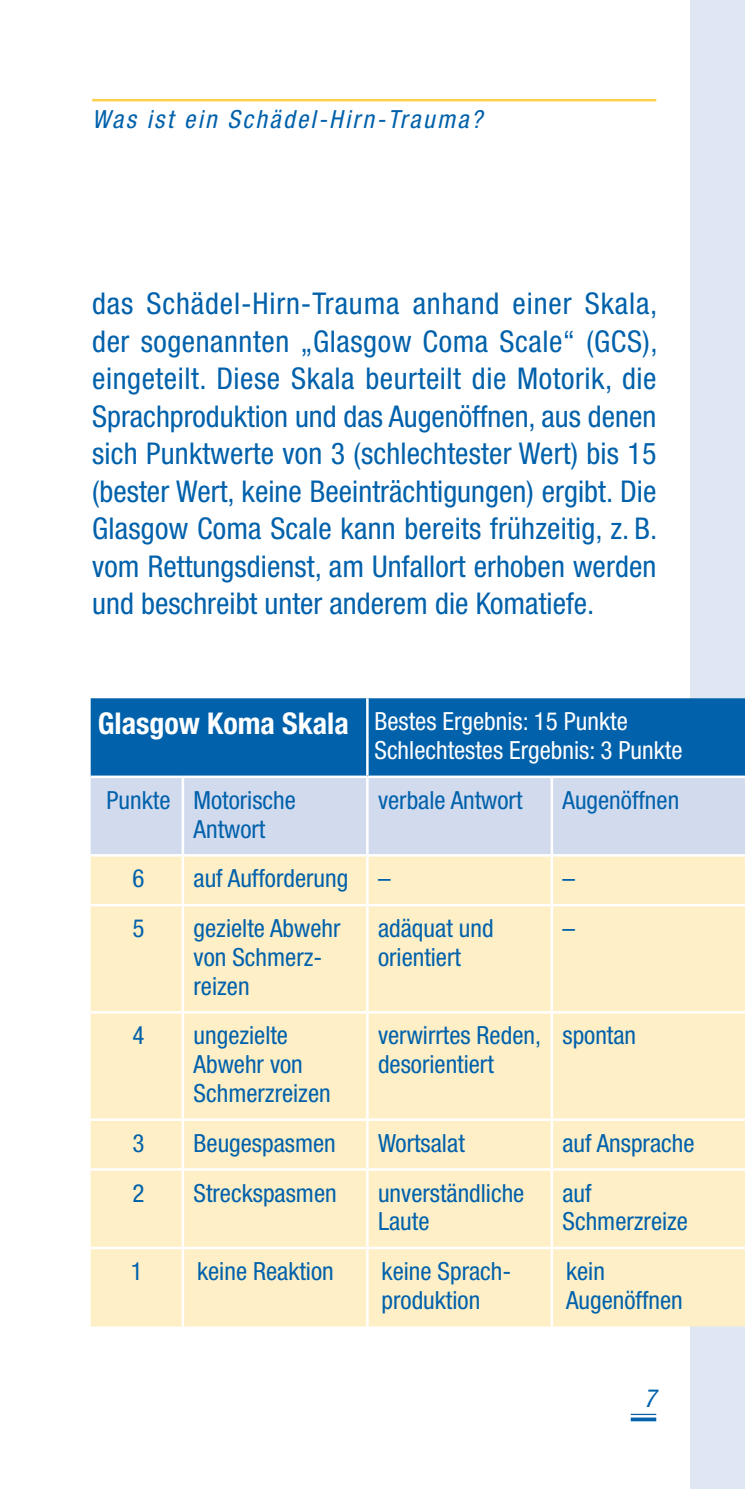
<style>
.page{position:relative;width:745px;height:1489px;background:#fff}
.page>*{position:absolute;margin:0;border:0;box-sizing:border-box;transform-origin:0 0}
.t1{font:condensed 30px/37.5px "Helvetica Neue LT Pro";color:#0161ab;text-align:justify}
.t2{font:condensed 25px/28.8px "Helvetica Neue LT Pro";color:#0161ab}
.t3{font:condensed 25px/28.8px "Helvetica Neue LT Pro";color:#fff}
.t4{font:italic condensed 25px "Helvetica Neue LT Pro";letter-spacing:.095em;color:#0161ab}
.s1{font-weight:700;font-size:30px}
</style>
<div class="page">
<div style="left:689px;top:0;width:55px;height:1488px;background:#e0e7f4"></div>
<hr style="left:92px;top:99px;width:564px;height:2px;background:#ffcf49">
<svg style="left:630px;top:1413px;width:25px;height:1px"></svg>
<svg style="left:630px;top:1417px;width:25px;height:4px"></svg>
<div style="left:91px;top:698px;width:653px;height:77px;background:#0161ab"></div>
<div style="left:91px;top:778px;width:653px;height:76px;background:#d2dbee"></div>
<div style="left:91px;top:856px;width:653px;height:470px;background:#feefc7"></div>
<hr style="left:366px;top:698px;width:2px;height:77px;background:#fff">
<hr style="left:181px;top:778px;width:3px;height:76px;background:#fff">
<hr style="left:366px;top:778px;width:2px;height:76px;background:#fff">
<hr style="left:551px;top:775px;width:193px;height:3px;background:#fff">
<hr style="left:550px;top:778px;width:2px;height:76px;background:#fff">
<hr style="left:181px;top:856px;width:3px;height:47px;background:#fff">
<hr style="left:366px;top:856px;width:2px;height:47px;background:#fff">
<hr style="left:551px;top:854px;width:193px;height:2px;background:#fff">
<hr style="left:550px;top:856px;width:2px;height:47px;background:#fff">
<hr style="left:91px;top:903px;width:92px;height:3px;background:#fff">
<hr style="left:183px;top:903px;width:184px;height:3px;background:#fff">
<hr style="left:181px;top:906px;width:3px;height:105px;background:#fff">
<hr style="left:367px;top:903px;width:184px;height:3px;background:#fff">
<hr style="left:366px;top:906px;width:2px;height:105px;background:#fff">
<hr style="left:551px;top:903px;width:193px;height:3px;background:#fff">
<hr style="left:550px;top:906px;width:2px;height:105px;background:#fff">
<hr style="left:91px;top:1011px;width:92px;height:2px;background:#fff">
<hr style="left:183px;top:1011px;width:184px;height:2px;background:#fff">
<hr style="left:181px;top:1013px;width:3px;height:105px;background:#fff">
<hr style="left:367px;top:1011px;width:184px;height:2px;background:#fff">
<hr style="left:366px;top:1013px;width:2px;height:105px;background:#fff">
<hr style="left:551px;top:1011px;width:193px;height:2px;background:#fff">
<hr style="left:550px;top:1013px;width:2px;height:105px;background:#fff">
<hr style="left:91px;top:1118px;width:92px;height:2px;background:#fff">
<hr style="left:183px;top:1118px;width:184px;height:2px;background:#fff">
<hr style="left:181px;top:1120px;width:3px;height:48px;background:#fff">
<hr style="left:367px;top:1118px;width:184px;height:2px;background:#fff">
<hr style="left:366px;top:1120px;width:2px;height:48px;background:#fff">
<hr style="left:551px;top:1118px;width:193px;height:2px;background:#fff">
<hr style="left:550px;top:1120px;width:2px;height:48px;background:#fff">
<hr style="left:91px;top:1168px;width:92px;height:2px;background:#fff">
<hr style="left:183px;top:1168px;width:184px;height:2px;background:#fff">
<hr style="left:181px;top:1170px;width:3px;height:76px;background:#fff">
<hr style="left:367px;top:1168px;width:184px;height:2px;background:#fff">
<hr style="left:366px;top:1170px;width:2px;height:76px;background:#fff">
<hr style="left:551px;top:1168px;width:193px;height:2px;background:#fff">
<hr style="left:550px;top:1170px;width:2px;height:76px;background:#fff">
<hr style="left:91px;top:1246px;width:92px;height:3px;background:#fff">
<hr style="left:183px;top:1246px;width:184px;height:3px;background:#fff">
<hr style="left:181px;top:1249px;width:3px;height:77px;background:#fff">
<hr style="left:367px;top:1246px;width:184px;height:3px;background:#fff">
<hr style="left:366px;top:1249px;width:2px;height:77px;background:#fff">
<hr style="left:551px;top:1246px;width:193px;height:3px;background:#fff">
<hr style="left:550px;top:1249px;width:2px;height:77px;background:#fff">
<p class="t4" style="left:92px;top:104px;width:391px">Was ist ein Schädel-Hirn-Trauma?</p>
<p class="t1" style="left:92px;top:284px;width:566px">das Schädel-Hirn-Trauma anhand einer Skala, der sogenannten „Glasgow Coma Scale“ (GCS), eingeteilt. Diese Skala beurteilt die Motorik, die Sprachproduktion und das Augenöffnen, aus denen sich Punktwerte von 3 (schlechtester Wert) bis 15 (bester Wert, keine Beeinträchtigungen) ergibt. Die Glasgow Coma Scale kann bereits frühzeitig, z. B. vom Rettungsdienst, am Unfallort erhoben werden und beschreibt unter anderem die Komatiefe.</p>
<p class="t3" style="left:374px;top:707px;width:309px;text-indent:-276px"><span class="s1">Glasgow Koma Skala</span> Bestes Ergebnis: 15 Punkte<br>Schlechtestes Ergebnis: 3 Punkte</p>
<p class="t2" style="left:193px;top:785px;width:104px;text-indent:-87px">Punkte Motorische<br>Antwort</p>
<p class="t2" style="left:378px;top:785px;width:146px">verbale Antwort</p>
<p class="t2" style="left:562px;top:785px;width:118px">Augenöffnen</p>
<p class="t2" style="left:132px;top:864px;width:13px">6</p>
<p class="t2" style="left:193px;top:864px;width:198px">auf Aufforderung –</p>
<p class="t2" style="left:562px;top:864px;width:14px">–</p>
<p class="t2" style="left:132px;top:913px;width:13px">5</p>
<p class="t2" style="left:193px;top:913px;width:148px">gezielte Abwehr von Schmerz&shy;reizen</p>
<p class="t2" style="left:378px;top:913px;width:117px">adäquat und orientiert</p>
<p class="t2" style="left:562px;top:913px;width:14px">–</p>
<p class="t2" style="left:132px;top:1021px;width:13px">4</p>
<p class="t2" style="left:193px;top:1021px;width:138px">ungezielte<br>Abwehr von<br>Schmerzreizen</p>
<p class="t2" style="left:378px;top:1021px;width:164px">verwirrtes Reden, desorientiert</p>
<p class="t2" style="left:562px;top:1021px;width:75px">spontan</p>
<p class="t2" style="left:132px;top:1128px;width:13px">3</p>
<p class="t2" style="left:193px;top:1128px;width:144px">Beugespasmen</p>
<p class="t2" style="left:378px;top:1128px;width:88px">Wortsalat</p>
<p class="t2" style="left:562px;top:1128px;width:133px">auf Ansprache</p>
<p class="t2" style="left:132px;top:1178px;width:13px">2</p>
<p class="t2" style="left:193px;top:1178px;width:144px">Streckspasmen</p>
<p class="t2" style="left:378px;top:1178px;width:148px">unverständliche<br>Laute</p>
<p class="t2" style="left:562px;top:1178px;width:127px">auf<br>Schmerzreize</p>
<p class="t2" style="left:131px;top:1256px;width:13px">1</p>
<p class="t2" style="left:197px;top:1256px;width:138px">keine Reaktion</p>
<p class="t2" style="left:381px;top:1256px;width:131px">keine Sprach&shy;produktion</p>
<p class="t2" style="left:565px;top:1256px;width:118px">kein<br>Augenöffnen</p>
<p class="t4" style="left:643px;top:1383px;width:14px">7</p>
</div>
